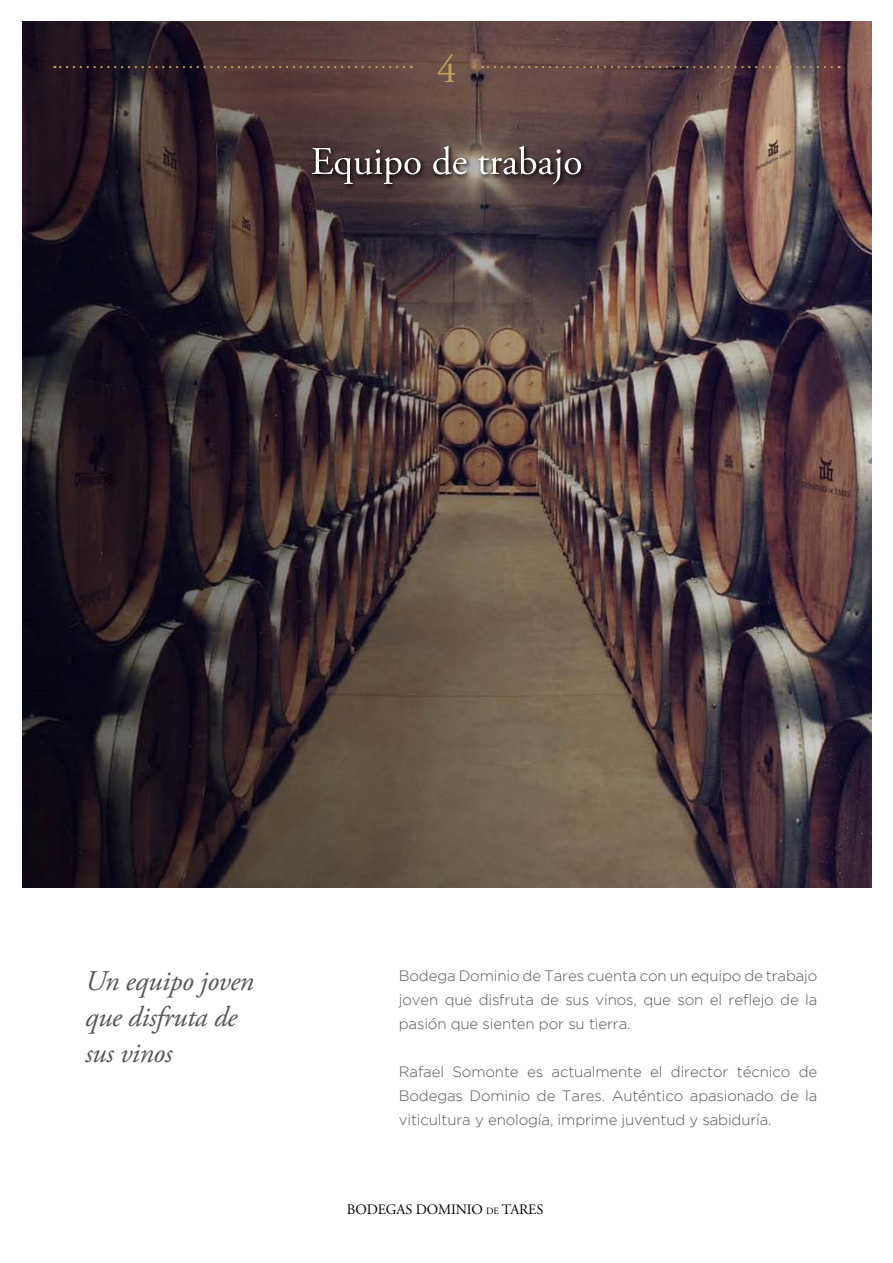
<style>
.page{position:relative;width:893px;height:1263px;background:#fff}
.page>*{position:absolute;margin:0;border:0;box-sizing:border-box;transform-origin:0 0}
.t1{font:39.15px "Adobe Garamond Pro";color:#be9f56}
.t2{font:italic 28.5px/35.8px "Adobe Garamond Pro";letter-spacing:-.01em;color:#55565a}
.t3{font:300 15px/24px "Gotham";letter-spacing:-.01em;color:#55565a;text-align:justify}
.t4{font:14.4px "Adobe Garamond Pro";letter-spacing:-.01em;color:#000}
.s1{font-size:9.6px}
</style>
<div class="page">
<img style="left:22px;top:22px;width:849px;height:865px">
<svg style="left:309px;top:143px;width:278px;height:47px;background:#544240"></svg>
<svg style="left:312px;top:146px;width:269px;height:38px;background:#6d5f5d"></svg>
<svg style="left:54px;top:66px;width:350px;height:2px"></svg>
<svg style="left:482px;top:66px;width:350px;height:2px"></svg>
<h1 class="t1" style="left:437px;top:47px;width:21px">4</h1>
<h2 class="t2" style="left:85px;top:964px;width:170px">Un equipo joven que disfruta de sus vinos</h2>
<p class="t3" style="left:399px;top:963px;width:420px">Bodega Dominio de Tares cuenta con un equipo de trabajo joven que disfruta de sus vinos, que son el reflejo de la pasión que sienten por su tierra.</p>
<p class="t3" style="left:399px;top:1059px;width:420px">Rafael Somonte es actualmente el director técnico de Bodegas Dominio de Tares. Auténtico apasionado de la viticultura y enología, imprime juventud y sabiduría.</p>
<p class="t4" style="left:347px;top:1201px;width:198px">BODEGAS DOMINIO <span class="s1">DE</span> TARES</p>
</div>
